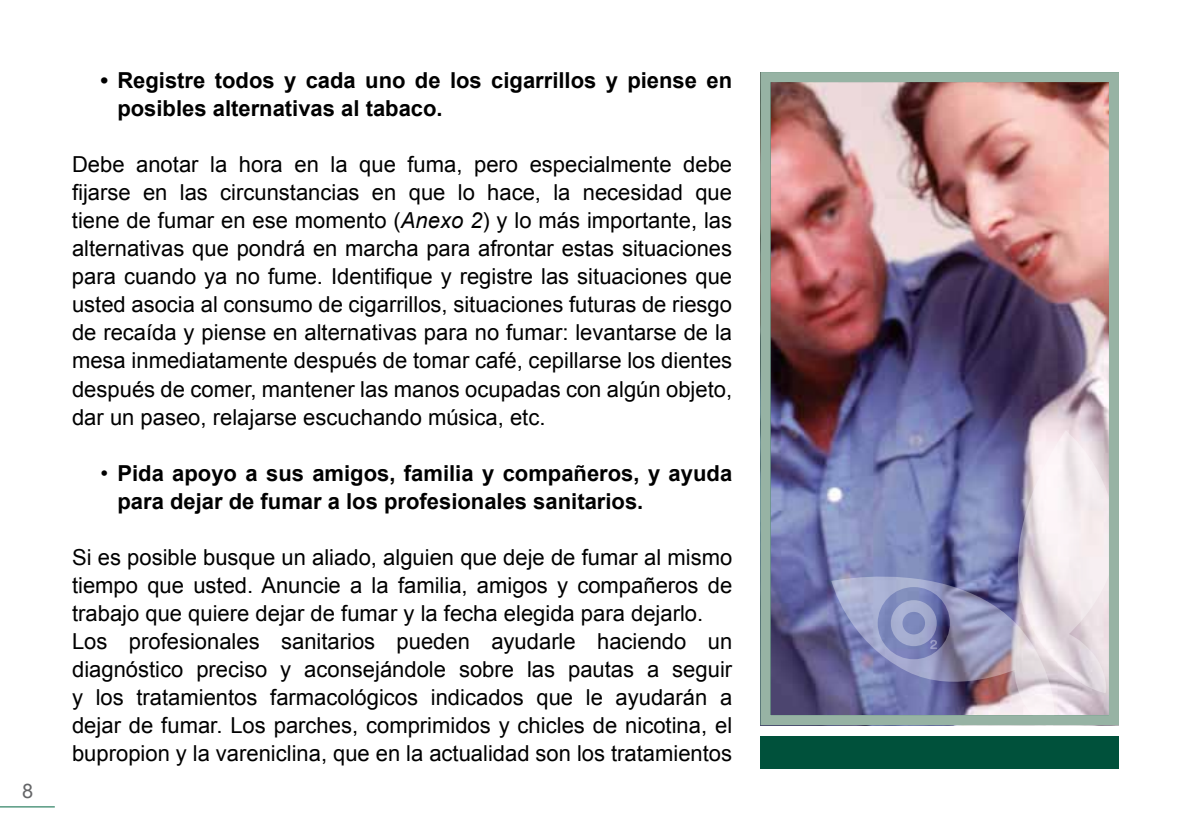
<style>
.page{position:relative;width:1191px;height:840px;background:#fff}
.page>*{position:absolute;margin:0;border:0;box-sizing:border-box;transform-origin:0 0}
.t1{font:22px/28px "Arial";color:#000;text-align:justify}
.t2{font:700 22px/28px "Arial";color:#000}
.t3{font:20px "Arial";color:#646567}
.s1{font-style:italic}
.s2{font-weight:400}
</style>
<div class="page">
<hr style="left:0;top:806px;width:55px;height:1px;background:#006742">
<img style="left:771px;top:83px;width:337px;height:630px">
<svg style="left:831px;top:430px;width:286px;height:296px;background:#a0a0c1"></svg>
<div style="left:760px;top:72px;width:359px;height:652px;border:10px solid #97b3a4"></div>
<div style="left:760px;top:736px;width:359px;height:32px;background:#00513b"></div>
<p class="t3" style="left:22px;top:777px;width:13px">8</p>
<p class="t2" style="left:117px;top:67px;width:616px;text-indent:-17px">• Registre todos y cada uno de los cigarrillos y piense en posibles alternativas al tabaco.</p>
<p class="t1" style="left:72px;top:151px;width:662px">Debe anotar la hora en la que fuma, pero especialmente debe fijarse en las circunstancias en que lo hace, la necesidad que tiene de fumar en ese momento (<span class="s1">Anexo 2</span>) y lo más importante, las alternativas que pondrá en marcha para afrontar estas situaciones para cuando ya no fume. Identifique y registre las situaciones que usted asocia al consumo de cigarrillos, situaciones futuras de riesgo de recaída y piense en alternativas para no fumar: levantarse de la mesa inmediatamente después de tomar café, cepillarse los dientes después de comer, mantener las manos ocupadas con algún objeto, dar un paseo, relajarse escuchando música, etc.</p>
<p class="t2" style="left:117px;top:459px;width:616px;text-indent:-17px"><span class="s2">•</span> Pida apoyo a sus amigos, familia y compañeros, y ayuda para dejar de fumar a los profesionales sanitarios.</p>
<p class="t1" style="left:72px;top:543px;width:661px;text-align:left">Si es posible busque un aliado, alguien que deje de fumar al mismo tiempo que usted. Anuncie a la familia, amigos y compañeros de trabajo que quiere dejar de fumar y la fecha elegida para dejarlo.<br>Los profesionales sanitarios pueden ayudarle haciendo un diagnóstico preciso y aconsejándole sobre las pautas a seguir y los tratamientos farmacológicos indicados que le ayudarán a dejar de fumar. Los parches, comprimidos y chicles de nicotina, el bupropion y la vareniclina, que en la actualidad son los tratamientos</p>
</div>
